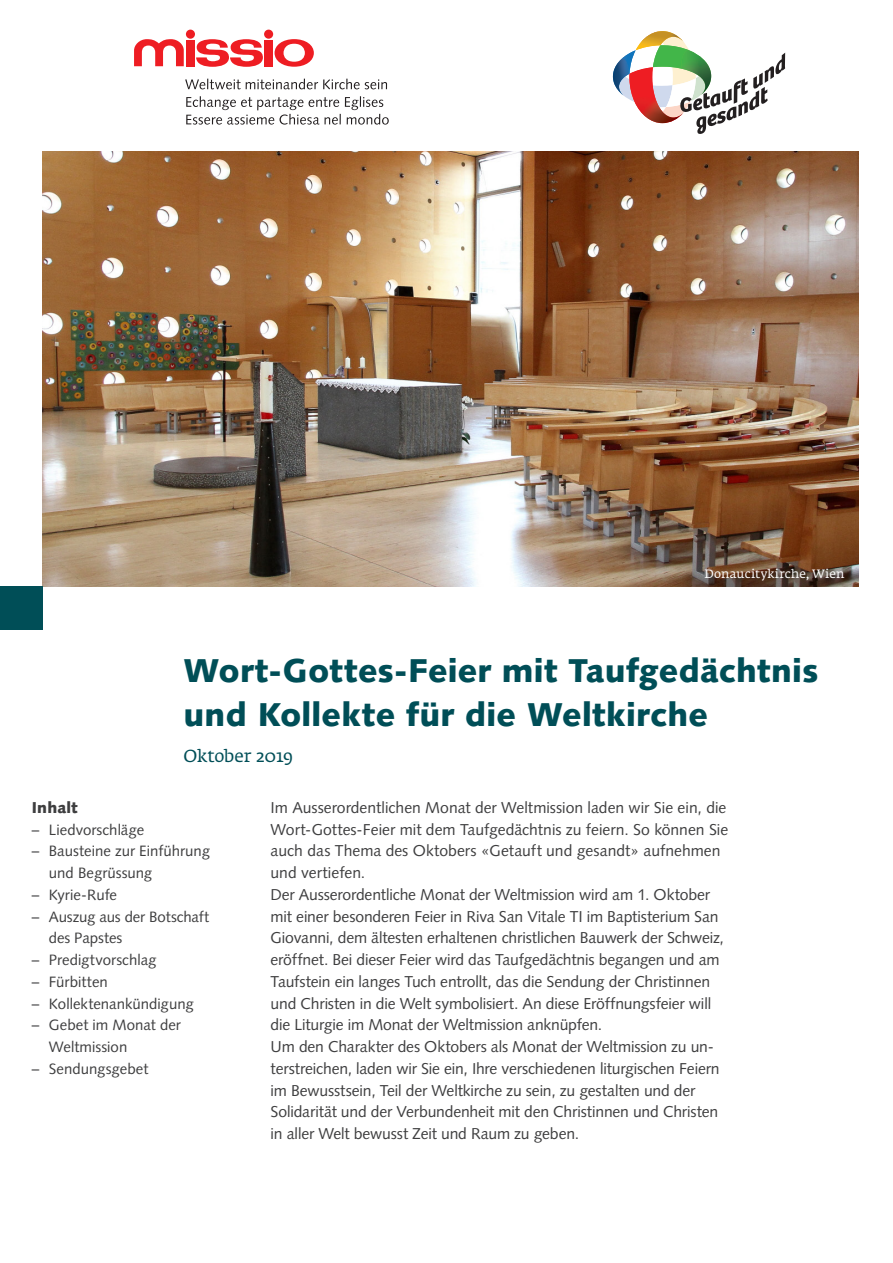
<style>
.page{position:relative;width:893px;height:1263px;background:#fff}
.page>*{position:absolute;margin:0;border:0;box-sizing:border-box;transform-origin:0 0}
.t1{font:900 33px "Syntax LT Std";letter-spacing:.005em;color:#004e57}
.t2{font:17.25px "Fedra Serif A Std";letter-spacing:-.015em;color:#004e57}
.Laufttext_2019{font:15.75px/21.8px "Syntax LT Std";letter-spacing:-.01em;color:#3e3e3f}
.Laufttext_2019-2{font:900 15.75px "Syntax LT Std";letter-spacing:.01em;color:#3e3e3f}
.Kolumnentitel{font:15px/21.8px "Syntax LT Std";color:#3e3e3f}
.Bildlegende_Fedra_20{font:12px "Fedra Serif A Std";letter-spacing:.015em;color:#fff}
</style>
<div class="page">
<img style="left:43px;top:151px;width:816px;height:435px">
<div style="left:0;top:586px;width:43px;height:44px;background:#004e57"></div>
<svg style="left:185px;top:79px;width:202px;height:10px"></svg>
<svg style="left:186px;top:96px;width:203px;height:29px"></svg>
<div style="left:186px;top:40px;width:9px;height:26px;background:#ee1d23"></div>
<svg style="left:196px;top:39px;width:67px;height:28px"></svg>
<svg style="left:275px;top:39px;width:39px;height:28px"></svg>
<div style="left:186px;top:30px;width:9px;height:9px;background:#ee1d23;border-radius:50%"></div>
<div style="left:264px;top:30px;width:9px;height:9px;background:#ee1d23;border-radius:50%"></div>
<div style="left:265px;top:40px;width:8px;height:26px;background:#ee1d23"></div>
<svg style="left:134px;top:39px;width:50px;height:27px"></svg>
<svg style="left:613px;top:31px;width:172px;height:103px"></svg>
<p class="Bildlegende_Fedra_20" style="left:704px;top:566px;width:141px">Donaucitykirche, Wien</p>
<p class="t1" style="left:183px;top:651px;width:636px">Wort-Gottes-Feier mit Taufgedächtnis</p>
<p class="t1" style="left:183px;top:695px;width:526px">und Kollekte für die Weltkirche</p>
<p class="t2" style="left:183px;top:745px;width:111px">Oktober 2019</p>
<p class="Laufttext_2019-2" style="left:32px;top:798px;width:48px">Inhalt</p>
<p class="Kolumnentitel" style="left:32px;top:819px;width:114px">– Liedvorschläge</p>
<p class="Kolumnentitel" style="left:49px;top:840px;width:163px;text-indent:-17px">– Bausteine zur Einführung und Begrüssung</p>
<p class="Kolumnentitel" style="left:32px;top:884px;width:87px">– Kyrie-Rufe</p>
<p class="Kolumnentitel" style="left:49px;top:906px;width:162px;text-indent:-17px">– Auszug aus der Botschaft des Papstes</p>
<p class="Kolumnentitel" style="left:32px;top:949px;width:126px">– Predigtvorschlag</p>
<p class="Kolumnentitel" style="left:32px;top:971px;width:77px">– Fürbitten</p>
<p class="Kolumnentitel" style="left:32px;top:993px;width:163px">– Kollektenankündigung</p>
<p class="Kolumnentitel" style="left:49px;top:1014px;width:133px;text-indent:-17px">– Gebet im Monat der<br>Weltmission</p>
<p class="Kolumnentitel" style="left:32px;top:1058px;width:118px">– Sendungsgebet</p>
<p class="Laufttext_2019" style="left:271px;top:796px;width:459px">Im Ausserordentlichen Monat der Weltmission laden wir Sie ein, die Wort-Gottes-Feier mit dem Taufgedächtnis zu feiern. So können Sie auch das Thema des Oktobers «Getauft und gesandt» aufnehmen und vertiefen.</p>
<p class="Laufttext_2019" style="left:271px;top:883px;width:455px">Der Ausserordentliche Monat der Weltmission wird am 1. Oktober mit einer besonderen Feier in Riva San Vitale TI im Baptisterium San Giovanni, dem ältesten erhaltenen christlichen Bauwerk der Schweiz, eröffnet. Bei dieser Feier wird das Taufgedächtnis begangen und am Taufstein ein langes Tuch entrollt, das die Sendung der Christinnen und Christen in die Welt symbolisiert. An diese Eröffnungsfeier will die Liturgie im Monat der Weltmission anknüpfen.</p>
<p class="Laufttext_2019" style="left:271px;top:1036px;width:451px">Um den Charakter des Oktobers als Monat der Weltmission zu un&shy;terstreichen, laden wir Sie ein, Ihre verschiedenen liturgischen Feiern im Bewusstsein, Teil der Weltkirche zu sein, zu gestalten und der Solidarität und der Verbundenheit mit den Christinnen und Christen in aller Welt bewusst Zeit und Raum zu geben.</p>
</div>
